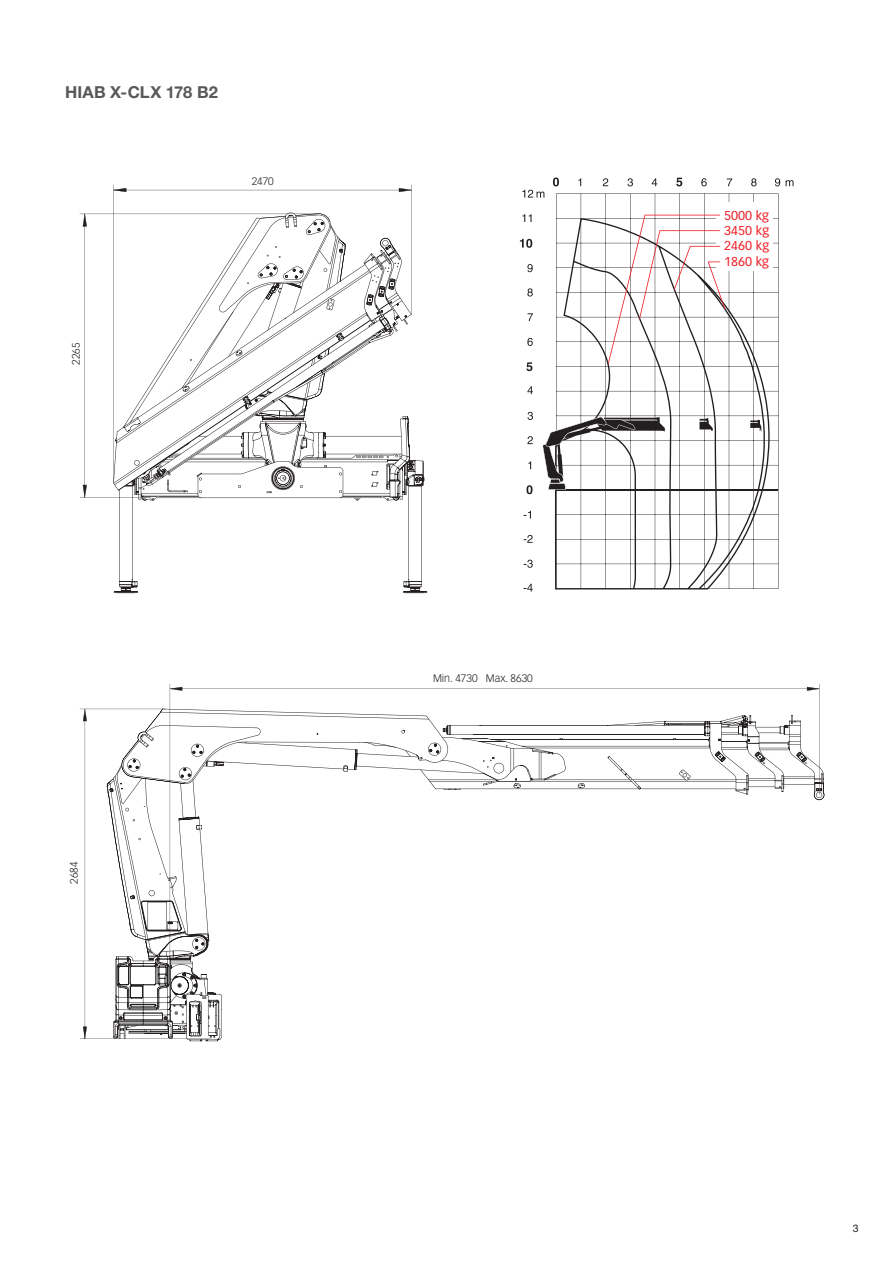
<style>
.page{position:relative;width:893px;height:1263px;background:#fff}
.page>*{position:absolute;margin:0;border:0;box-sizing:border-box;transform-origin:0 0}
.t1{font:700 16.5px "Helvetica Neue";letter-spacing:.005em;color:#57585a}
.t2{font:12.6px/15.6px "Vectora LH";color:#ee1d23}
.t3{font:300 10.65px "Vectora Com";color:#231f20}
.t4{font:10.5px "Helvetica Neue";color:#231f20}
</style>
<div class="page">
<svg style="left:80px;top:684px;width:739px;height:355px"></svg>
<svg style="left:555px;top:219px;width:214px;height:370px"></svg>
<hr style="left:556px;top:193px;width:222px;height:1px;background:#231f20">
<hr style="left:556px;top:218px;width:222px;height:1px;background:#231f20">
<hr style="left:556px;top:243px;width:222px;height:1px;background:#231f20">
<hr style="left:556px;top:267px;width:222px;height:1px;background:#231f20">
<hr style="left:556px;top:292px;width:222px;height:1px;background:#231f20">
<hr style="left:556px;top:317px;width:222px;height:1px;background:#231f20">
<hr style="left:556px;top:342px;width:222px;height:1px;background:#231f20">
<hr style="left:556px;top:366px;width:222px;height:1px;background:#231f20">
<hr style="left:556px;top:391px;width:222px;height:1px;background:#231f20">
<hr style="left:556px;top:416px;width:222px;height:1px;background:#231f20">
<hr style="left:556px;top:440px;width:222px;height:1px;background:#231f20">
<hr style="left:556px;top:465px;width:222px;height:1px;background:#231f20">
<hr style="left:556px;top:514px;width:222px;height:1px;background:#231f20">
<hr style="left:556px;top:539px;width:222px;height:1px;background:#231f20">
<hr style="left:556px;top:564px;width:222px;height:1px;background:#231f20">
<hr style="left:556px;top:588px;width:222px;height:1px;background:#231f20">
<hr style="left:778px;top:194px;width:1px;height:394px;background:#231f20">
<hr style="left:753px;top:194px;width:1px;height:394px;background:#231f20">
<hr style="left:729px;top:194px;width:1px;height:394px;background:#231f20">
<hr style="left:704px;top:194px;width:1px;height:394px;background:#231f20">
<hr style="left:679px;top:194px;width:1px;height:394px;background:#231f20">
<hr style="left:655px;top:194px;width:1px;height:394px;background:#231f20">
<hr style="left:630px;top:194px;width:1px;height:394px;background:#231f20">
<hr style="left:605px;top:194px;width:1px;height:394px;background:#231f20">
<hr style="left:581px;top:194px;width:1px;height:394px;background:#231f20">
<hr style="left:556px;top:194px;width:1px;height:394px;background:#231f20">
<hr style="left:556px;top:489px;width:222px;height:2px;background:#231f20">
<svg style="left:553px;top:177px;width:6px;height:9px"></svg>
<svg style="left:578px;top:178px;width:79px;height:8px"></svg>
<svg style="left:676px;top:178px;width:6px;height:8px"></svg>
<svg style="left:701px;top:178px;width:79px;height:8px"></svg>
<svg style="left:786px;top:180px;width:7px;height:6px"></svg>
<svg style="left:522px;top:214px;width:9px;height:8px"></svg>
<svg style="left:524px;top:584px;width:9px;height:7px"></svg>
<svg style="left:524px;top:560px;width:9px;height:8px"></svg>
<svg style="left:524px;top:535px;width:9px;height:8px"></svg>
<svg style="left:524px;top:511px;width:7px;height:7px"></svg>
<svg style="left:526px;top:485px;width:6px;height:9px"></svg>
<svg style="left:528px;top:461px;width:3px;height:8px"></svg>
<svg style="left:527px;top:436px;width:6px;height:8px"></svg>
<svg style="left:527px;top:412px;width:6px;height:8px"></svg>
<svg style="left:527px;top:386px;width:6px;height:8px"></svg>
<svg style="left:526px;top:362px;width:6px;height:9px"></svg>
<svg style="left:527px;top:338px;width:6px;height:8px"></svg>
<svg style="left:527px;top:313px;width:6px;height:8px"></svg>
<svg style="left:527px;top:288px;width:6px;height:8px"></svg>
<svg style="left:527px;top:264px;width:6px;height:8px"></svg>
<svg style="left:520px;top:239px;width:12px;height:9px"></svg>
<svg style="left:522px;top:190px;width:22px;height:8px"></svg>
<svg style="left:542px;top:417px;width:123px;height:73px"></svg>
<svg style="left:699px;top:418px;width:14px;height:13px"></svg>
<svg style="left:750px;top:420px;width:12px;height:11px"></svg>
<div style="left:716px;top:202px;width:56px;height:69px;background:#fff"></div>
<svg style="left:608px;top:215px;width:117px;height:149px"></svg>
<svg style="left:119px;top:500px;width:303px;height:87px"></svg>
<svg style="left:80px;top:185px;width:332px;height:313px"></svg>
<h1 class="t1" style="left:65px;top:82px;width:154px">HIAB X-CLX 178 B2</h1>
<p class="t3" style="left:252px;top:175px;width:24px">2470</p>
<p class="t3" style="left:70px;top:365px;width:24px;rotate:-90deg">2265</p>
<p class="t3" style="left:67px;top:884px;width:24px;rotate:-90deg">2684</p>
<p class="t3" style="left:433px;top:671px;width:101px">Min. 4730 Max. 8630</p>
<p class="t2" style="left:724px;top:207px;width:46px">5000 kg</p>
<p class="t2" style="left:724px;top:238px;width:46px">2460 kg<br>1860 kg</p>
<p class="t2" style="left:724px;top:223px;width:46px">3450 kg</p>
<p class="t4" style="left:853px;top:1222px;width:7px">3</p>
</div>
